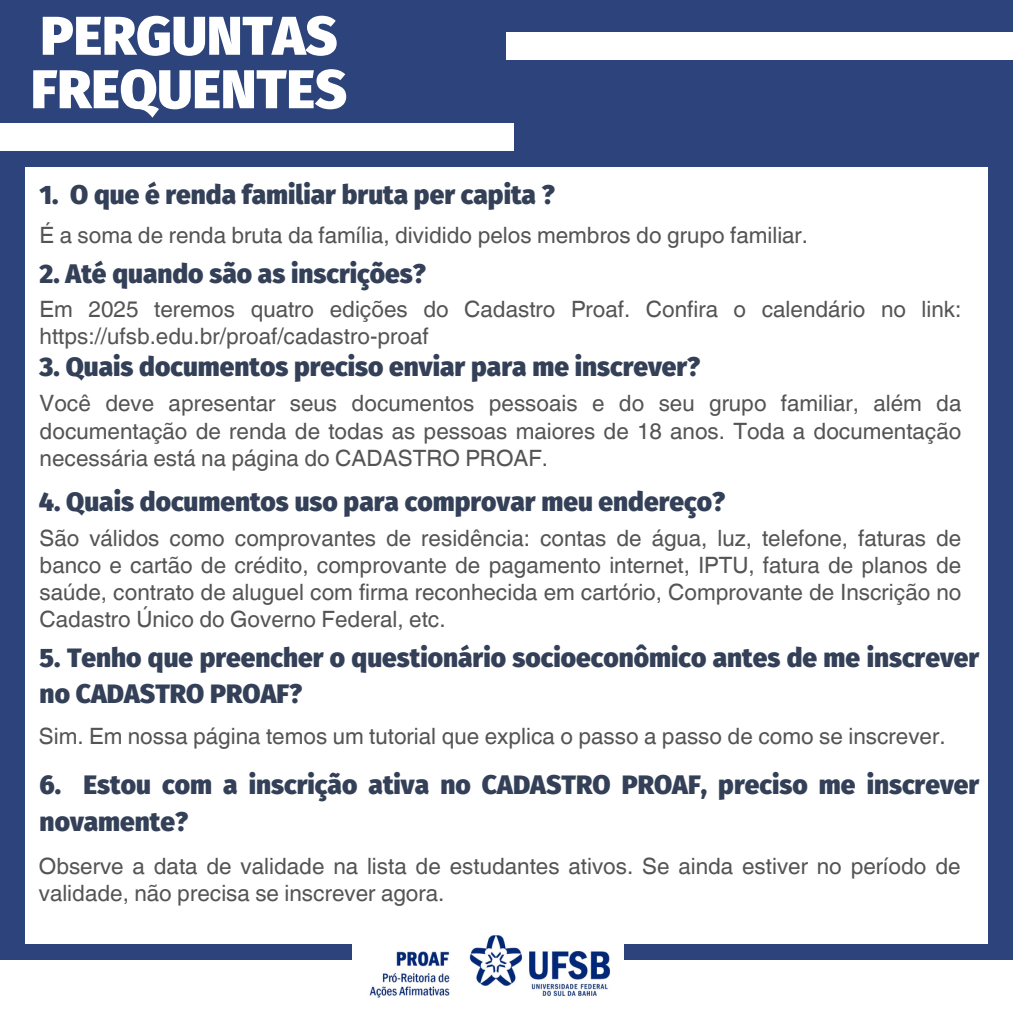
<style>
.page{position:relative;width:1013px;height:1013px;background:#fff}
.page>*{position:absolute;margin:0;border:0;box-sizing:border-box;transform-origin:0 0}
.t1{font:900 54.5px/53.5px "Fira Sans";color:#fff}
.t2{font:900 26.25px/36.5px "Fira Sans";color:#334057}
.t3{font:22.5px/27.2px "Helvetica World";color:#545454}
</style>
<div class="page">
<div style="left:0;top:0;width:1012px;height:1012px;background:#2c447b"></div>
<div style="left:0;top:959px;width:1012px;height:53px;background:#fff"></div>
<div style="left:506px;top:32px;width:506px;height:28px;background:#fff"></div>
<div style="left:26px;top:167px;width:962px;height:776px;background:#fff"></div>
<div style="left:0;top:123px;width:513px;height:28px;background:#fff"></div>
<img style="left:352px;top:935px;width:271px;height:63px">
<h1 class="t1" style="left:31px;top:10px;width:318px">PERGUNTAS<br>FREQUENTES</h1>
<h2 class="t2" style="left:40px;top:176px;width:516px">1. O que é renda familiar bruta per capita ?</h2>
<p class="t3" style="left:40px;top:221px;width:770px">É a soma de renda bruta da família, dividido pelos membros do grupo familiar.</p>
<h2 class="t2" style="left:40px;top:256px;width:387px">2. Até quando são as inscrições?</h2>
<p class="t3" style="left:40px;top:295px;width:923px">Em 2025 teremos quatro edições do Cadastro Proaf. Confira o calendário no link: https://ufsb.edu.br/proaf/cadastro-proaf</p>
<h2 class="t2" style="left:40px;top:349px;width:662px">3. Quais documentos preciso enviar para me inscrever?</h2>
<p class="t3" style="left:40px;top:390px;width:923px;text-align:justify">Você deve apresentar seus documentos pessoais e do seu grupo familiar, além da documentação de renda de todas as pessoas maiores de 18 anos. Toda a documentação necessária está na página do CADASTRO PROAF.</p>
<p class="t2" style="left:39px;top:484px;width:687px">4. Quais documentos uso para comprovar meu endereço?</p>
<p class="t3" style="left:40px;top:524px;width:923px;text-align:justify">São válidos como comprovantes de residência: contas de água, luz, telefone, faturas de banco e cartão de crédito, comprovante de pagamento internet, IPTU, fatura de planos de saúde, contrato de aluguel com firma reconhecida em cartório, Comprovante de Inscrição no Cadastro Único do Governo Federal, etc.</p>
<h2 class="t2" style="left:40px;top:639px;width:941px">5. Tenho que preencher o questionário socioeconômico antes de me inscrever no CADASTRO PROAF?</h2>
<h2 class="t3" style="left:39px;top:723px;width:908px">Sim. Em nossa página temos um tutorial que explica o passo a passo de como se inscrever.</h2>
<p class="t2" style="left:40px;top:767px;width:941px">6. Estou com a inscrição ativa no CADASTRO PROAF, preciso me inscrever novamente?</p>
<p class="t3" style="left:39px;top:852px;width:923px">Observe a data de validade na lista de estudantes ativos. Se ainda estiver no período de validade, não precisa se inscrever agora.</p>
</div>
